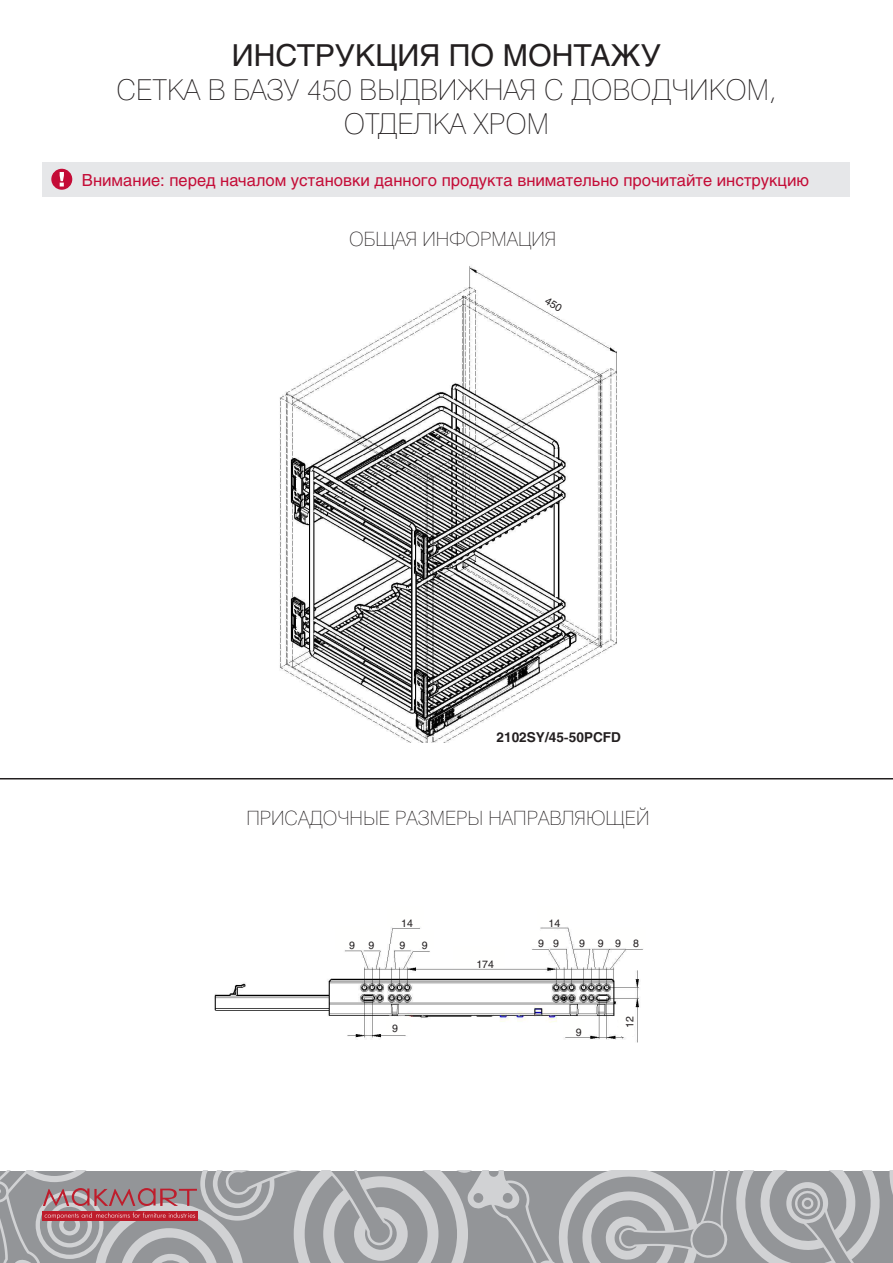
<style>
.page{position:relative;width:893px;height:1263px;background:#fff}
.page>*{position:absolute;margin:0;border:0;box-sizing:border-box;transform-origin:0 0}
.t1{font:30px "Helios";color:#231f20}
.t2{font:28.5px/34.2px "Helios Thin C";color:#231f20;text-align:center}
.t3{font:19.5px "Helios Thin C";color:#231f20}
.t4{font:16.5px "Helios";color:#c40c37}
.t5{font:700 13.5px "Helios";color:#231f20}
.t6{font:10.5px "Helios";color:#231f20}
</style>
<div class="page">
<svg style="left:888px;top:1171px;width:5px;height:92px"></svg>
<svg style="left:0;top:1171px;width:881px;height:92px;background:#a6a3a6"></svg>
<img style="left:214px;top:927px;width:429px;height:116px">
<div style="left:43px;top:163px;width:807px;height:34px;background:#e6e7e9"></div>
<div style="left:52px;top:169px;width:20px;height:20px;background:#c40c37;border-radius:50%"></div>
<div style="left:51px;top:169px;width:21px;height:21px;border:2px solid #c40c37;border-radius:50%"></div>
<svg style="left:60px;top:172px;width:4px;height:14px"></svg>
<hr style="left:0;top:778px;width:893px;height:1px;background:#231f20">
<img style="left:279px;top:266px;width:338px;height:476px">
<svg style="left:544px;top:296px;width:19px;height:16px"></svg>
<h1 class="t1" style="left:232px;top:37px;width:431px">ИНСТРУКЦИЯ ПО МОНТАЖУ</h1>
<h2 class="t2" style="left:116px;top:73px;width:661px">Сетка в базу 450 выдвижная с доводчиком, отделка хром</h2>
<p class="t4" style="left:82px;top:170px;width:729px">Внимание: перед началом установки данного продукта внимательно прочитайте инструкцию</p>
<p class="t3" style="left:349px;top:227px;width:131px">ОБЩАЯ ИНФОРМА</p>
<p class="t3" style="left:518px;top:227px;width:26px">ЦИЯ</p>
<p class="t5" style="left:496px;top:729px;width:126px">2102SY/45-50PCFD</p>
<p class="t3" style="left:246px;top:807px;width:405px">Присадочные размеры нап равляющей</p>
<p class="t6" style="left:401px;top:917px;width:13px">14</p>
<p class="t6" style="left:549px;top:917px;width:13px">14</p>
<p class="t6" style="left:349px;top:939px;width:7px">9</p>
<p class="t6" style="left:368px;top:939px;width:7px">9</p>
<p class="t6" style="left:400px;top:939px;width:7px">9</p>
<p class="t6" style="left:422px;top:939px;width:7px">9</p>
<p class="t6" style="left:538px;top:936px;width:22px">9 9</p>
<p class="t6" style="left:579px;top:936px;width:61px">9998</p>
<p class="t6" style="left:476px;top:958px;width:19px">174</p>
<p class="t6" style="left:392px;top:1021px;width:7px">9</p>
<p class="t6" style="left:576px;top:1026px;width:7px">9</p>
<p class="t6" style="left:623px;top:1028px;width:13px;rotate:-90deg">12</p>
</div>
